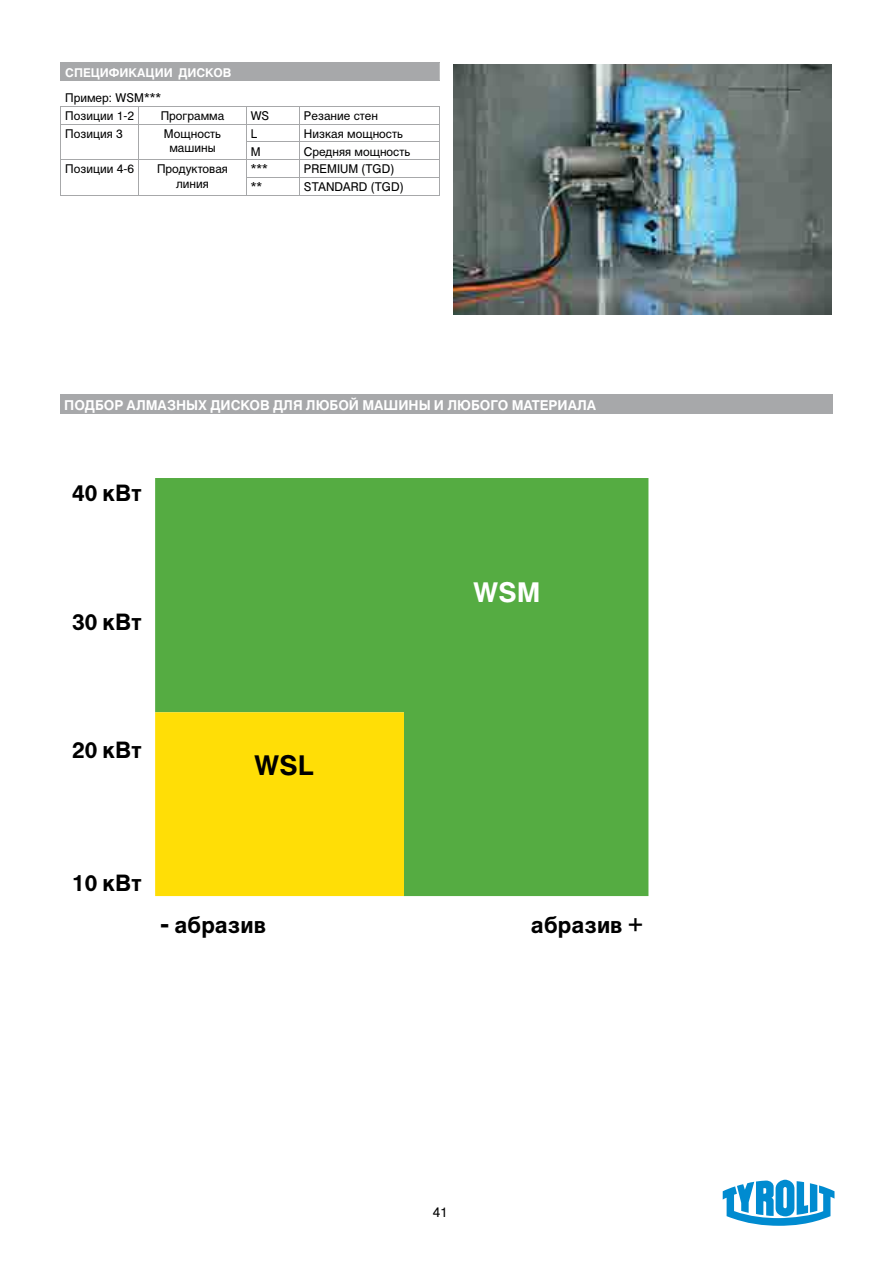
<style>
.page{position:relative;width:893px;height:1263px;background:#fff}
.page>*{position:absolute;margin:0;border:0;box-sizing:border-box;transform-origin:0 0}
.t1{font:700 27px "Cyrvetica";color:#fff}
.t2{font:700 27px "Cyrvetica";color:#000}
.t3{font:700 22.5px "Cyrvetica";color:#000}
.t4{font:700 13.5px "Cyrvetica";color:#fff}
.t5{font:13.5px "Cyrvetica";color:#000}
.t6{font:12px/14.4px "Cyrvetica";color:#000;text-align:center}
.t7{font:700 12px/25.5px "Cyrvetica";color:#fff}
.s1{font-weight:400;color:#000}
</style>
<div class="page">
<svg style="left:723px;top:1180px;width:111px;height:46px"></svg>
<div style="left:60px;top:395px;width:772px;height:19px;background:#a7a8aa"></div>
<hr style="left:60px;top:394px;width:772px;height:1px;background:#a7a8aa">
<div style="left:61px;top:63px;width:379px;height:17px;background:#a7a8aa"></div>
<hr style="left:139px;top:63px;width:107px;height:1px;background:#a7a8aa">
<hr style="left:246px;top:63px;width:54px;height:1px;background:#a7a8aa">
<hr style="left:300px;top:63px;width:140px;height:1px;background:#a7a8aa">
<hr style="left:61px;top:80px;width:78px;height:1px;background:#a7a8aa">
<hr style="left:139px;top:80px;width:107px;height:1px;background:#a7a8aa">
<hr style="left:246px;top:80px;width:54px;height:1px;background:#a7a8aa">
<hr style="left:300px;top:80px;width:140px;height:1px;background:#a7a8aa">
<hr style="left:61px;top:106px;width:78px;height:1px;background:#a7a8aa">
<hr style="left:139px;top:106px;width:107px;height:1px;background:#a7a8aa">
<hr style="left:246px;top:106px;width:54px;height:1px;background:#a7a8aa">
<hr style="left:300px;top:106px;width:140px;height:1px;background:#a7a8aa">
<hr style="left:61px;top:124px;width:78px;height:1px;background:#a7a8aa">
<hr style="left:139px;top:124px;width:107px;height:1px;background:#a7a8aa">
<hr style="left:246px;top:124px;width:54px;height:1px;background:#a7a8aa">
<hr style="left:300px;top:124px;width:140px;height:1px;background:#a7a8aa">
<hr style="left:246px;top:142px;width:54px;height:1px;background:#a7a8aa">
<hr style="left:300px;top:142px;width:140px;height:1px;background:#a7a8aa">
<hr style="left:61px;top:159px;width:78px;height:1px;background:#a7a8aa">
<hr style="left:139px;top:159px;width:107px;height:1px;background:#a7a8aa">
<hr style="left:246px;top:159px;width:54px;height:1px;background:#a7a8aa">
<hr style="left:300px;top:159px;width:140px;height:1px;background:#a7a8aa">
<svg style="left:138px;top:107px;width:1px;height:88px"></svg>
<hr style="left:246px;top:177px;width:54px;height:1px;background:#a7a8aa">
<hr style="left:300px;top:177px;width:140px;height:1px;background:#a7a8aa">
<hr style="left:61px;top:195px;width:78px;height:1px;background:#a7a8aa">
<hr style="left:139px;top:195px;width:107px;height:1px;background:#a7a8aa">
<hr style="left:246px;top:195px;width:54px;height:1px;background:#a7a8aa">
<hr style="left:300px;top:195px;width:140px;height:1px;background:#a7a8aa">
<svg style="left:246px;top:107px;width:1px;height:88px"></svg>
<svg style="left:299px;top:107px;width:1px;height:88px"></svg>
<svg style="left:439px;top:107px;width:1px;height:88px"></svg>
<div style="left:155px;top:478px;width:493px;height:418px;background:#55ac42"></div>
<div style="left:155px;top:712px;width:249px;height:184px;background:#ffde06"></div>
<img style="left:454px;top:64px;width:378px;height:250px">
<p class="t7" style="left:65px;top:60px;width:168px">СПЕЦИФИКАЦИИ ДИСКОВ<br><span class="s1">Пример: WSM***</span></p>
<p class="t6" style="left:65px;top:108px;width:70px">Позиции 1-2</p>
<p class="t6" style="left:161px;top:108px;width:65px">Программа</p>
<p class="t6" style="left:251px;top:108px;width:20px">WS</p>
<p class="t6" style="left:304px;top:108px;width:76px">Резание стен</p>
<p class="t6" style="left:65px;top:126px;width:59px">Позиция 3</p>
<p class="t6" style="left:164px;top:126px;width:59px">Мощность машины</p>
<p class="t6" style="left:251px;top:126px;width:8px">L</p>
<p class="t6" style="left:304px;top:126px;width:101px">Низкая мощность</p>
<p class="t6" style="left:251px;top:144px;width:11px">M</p>
<p class="t6" style="left:304px;top:144px;width:108px">Средняя мощность</p>
<p class="t6" style="left:65px;top:162px;width:70px">Позиции 4-6</p>
<p class="t6" style="left:157px;top:162px;width:72px">Продуктовая линия</p>
<p class="t6" style="left:251px;top:162px;width:18px">***</p>
<p class="t6" style="left:304px;top:162px;width:92px">PREMIUM (TGD)</p>
<p class="t6" style="left:251px;top:180px;width:13px">**</p>
<p class="t6" style="left:304px;top:180px;width:101px">STANDARD (TGD)</p>
<p class="t4" style="left:64px;top:397px;width:533px">ПОДБОР АЛМАЗНЫХ ДИСКОВ ДЛЯ ЛЮБОЙ МАШИНЫ И ЛЮБОГО МАТЕРИАЛА</p>
<p class="t3" style="left:72px;top:480px;width:71px">40 кВт</p>
<p class="t3" style="left:72px;top:609px;width:71px">30 кВт</p>
<p class="t1" style="left:473px;top:577px;width:69px">WSM</p>
<p class="t3" style="left:72px;top:737px;width:71px">20 кВт</p>
<p class="t2" style="left:254px;top:750px;width:61px">WSL</p>
<p class="t3" style="left:72px;top:870px;width:71px">10 кВт</p>
<p class="t3" style="left:160px;top:913px;width:107px">- абразив</p>
<p class="t3" style="left:531px;top:913px;width:114px">абразив +</p>
<p class="t5" style="left:433px;top:1205px;width:17px">41</p>
</div>
